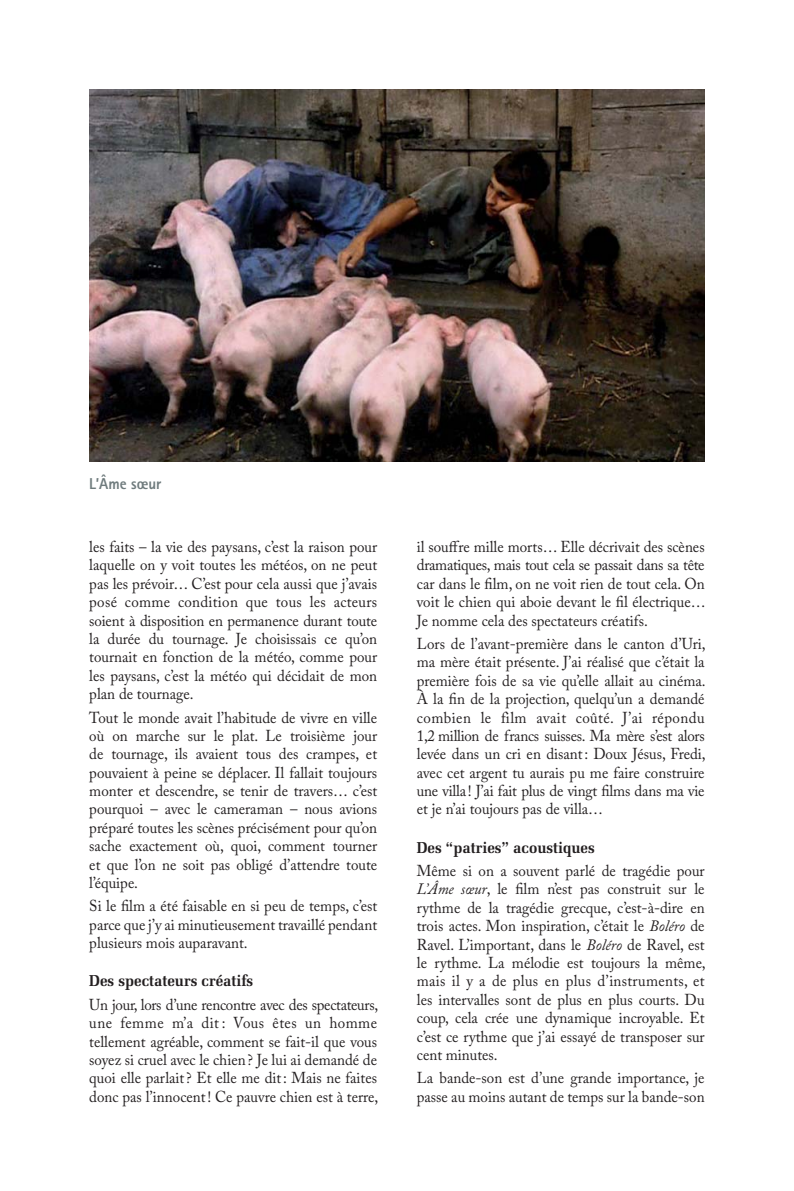
<style>
.page{position:relative;width:794px;height:1191px;background:#fff}
.page>*{position:absolute;margin:0;border:0;box-sizing:border-box;transform-origin:0 0}
.t1{font:15.75px/18.4px "Adobe Caslon Pro";color:#231f20;text-align:justify;scale:.95 1}
.t2{font:700 15.75px "Melior";color:#231f20;scale:.95 1}
.t3{font:800 15.75px "Rotis Sans Serif";color:#6f7b7d;scale:.95 1}
.s1{font-style:italic}
</style>
<div class="page">
<img style="left:89px;top:89px;width:615px;height:372px">
<p class="t3" style="left:89px;top:477px;width:77px">L’Âme sœur</p>
<p class="t1" style="left:89px;top:539px;width:304px">les faits – la vie des paysans, c’est la raison pour laquelle on y voit toutes les météos, on ne peut pas les prévoir… C’est pour cela aussi que j’avais posé comme condition que tous les acteurs soient à disposition en permanence durant toute la durée du tournage. Je choisissais ce qu’on tournait en fonction de la météo, comme pour les paysans, c’est la météo qui décidait de mon plan de tournage.</p>
<p class="t1" style="left:89px;top:709px;width:304px">Tout le monde avait l’habitude de vivre en ville où on marche sur le plat. Le troisième jour de tournage, ils avaient tous des crampes, et pouvaient à peine se déplacer. Il fallait toujours monter et descendre, se tenir de travers… c’est pourquoi – avec le cameraman – nous avions préparé toutes les scènes précisément pour qu’on sache exactement où, quoi, comment tourner et que l’on ne soit pas obligé d’attendre toute l’équipe.</p>
<p class="t1" style="left:89px;top:898px;width:304px">Si le film a été faisable en si peu de temps, c’est parce que j’y ai minutieusement travaillé pendant plusieurs mois auparavant.</p>
<p class="t2" style="left:89px;top:972px;width:174px">Des spectateurs créatifs</p>
<p class="t1" style="left:89px;top:997px;width:306px">Un jour, lors d’une rencontre avec des spectateurs, une femme m’a dit : Vous êtes un homme tellement agréable, comment se fait-il que vous soyez si cruel avec le chien ? Je lui ai demandé de quoi elle parlait ? Et elle me dit : Mais ne faites donc pas l’innocent ! Ce pauvre chien est à terre,</p>
<p class="t1" style="left:417px;top:539px;width:305px">il souffre mille morts… Elle décrivait des scènes dramatiques, mais tout cela se passait dans sa tête car dans le film, on ne voit rien de tout cela. On voit le chien qui aboie devant le fil électrique… Je nomme cela des spectateurs créatifs.</p>
<p class="t1" style="left:417px;top:636px;width:306px">Lors de l’avant-première dans le canton d’Uri, ma mère était présente. J’ai réalisé que c’était la première fois de sa vie qu’elle allait au cinéma.<br>À la fin de la projection, quelqu’un a demandé combien le film avait coûté. J’ai répondu 1,2 million de francs suisses. Ma mère s’est alors levée dans un cri en disant : Doux Jésus, Fredi, avec cet argent tu aurais pu me faire construire une villa ! J’ai fait plus de vingt films dans ma vie et je n’ai toujours pas de villa…</p>
<p class="t2" style="left:417px;top:839px;width:189px">Des “patries” acoustiques</p>
<p class="t1" style="left:417px;top:863px;width:305px">Même si on a souvent parlé de tragédie pour <span class="s1">L’Âme sœur</span>, le film n’est pas construit sur le rythme de la tragédie grecque, c’est-à-dire en trois actes. Mon inspiration, c’était le <span class="s1">Boléro</span> de Ravel. L’important, dans le <span class="s1">Boléro</span> de Ravel, est le rythme. La mélodie est toujours la même, mais il y a de plus en plus d’instruments, et les intervalles sont de plus en plus courts. Du coup, cela crée une dynamique incroyable. Et c’est ce rythme que j’ai essayé de transposer sur cent minutes.</p>
<p class="t1" style="left:417px;top:1070px;width:304px">La bande-son est d’une grande importance, je passe au moins autant de temps sur la bande-son</p>
</div>
